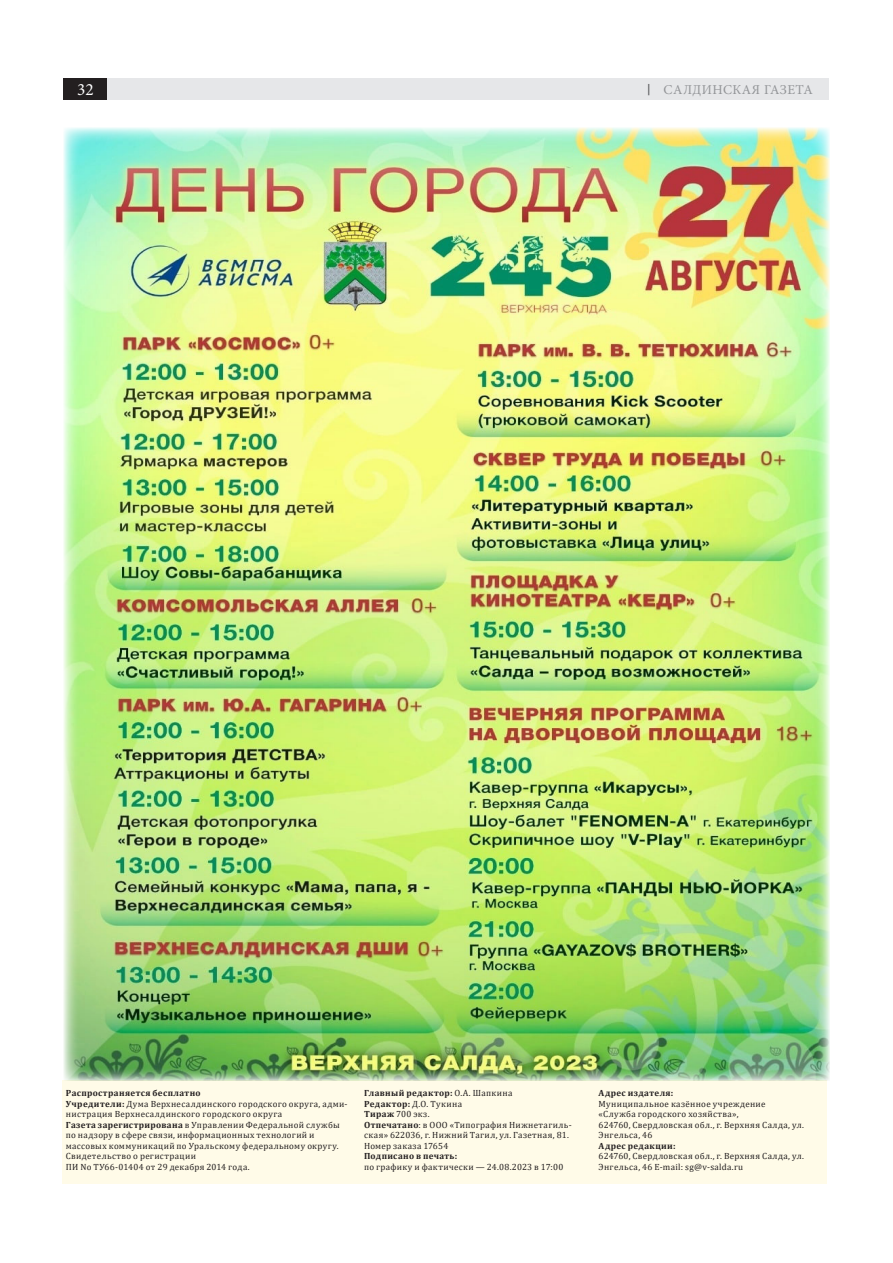
<style>
.page{position:relative;width:893px;height:1263px;background:#fff}
.page>*{position:absolute;margin:0;border:0;box-sizing:border-box;transform-origin:0 0}
.t1{font:17.25px "Minion Pro";color:#fff}
.t2{font:13.5px "Minion Pro";letter-spacing:.03em;color:#939598}
.таблица{font:9px/10.5px "Cambria";letter-spacing:.035em;color:#231f20}
.таблица-2{font:700 9px "Cambria";letter-spacing:.04em;color:#231f20}
.s1{font-family:"Franklin Gothic";color:#57585a}
.s2{font-weight:700}
.s3{font-weight:400}
</style>
<div class="page">
<div style="left:104px;top:78px;width:725px;height:21px;background:#e6e7e9"></div>
<div style="left:64px;top:78px;width:43px;height:21px;background:#231f20"></div>
<div style="left:63px;top:1080px;width:764px;height:104px;background:#fffbe8"></div>
<img style="left:64px;top:128px;width:765px;height:952px">
<h1 class="t1" style="left:77px;top:78px;width:18px">32</h1>
<h2 class="t2" style="left:645px;top:80px;width:169px"><span class="s1">|</span> САЛДИНСКАЯ ГАЗЕТА</h2>
<p class="таблица-2" style="left:66px;top:1086px;width:136px">Распространяется бесплатно</p>
<p class="таблица" style="left:66px;top:1098px;width:283px"><span class="s2">Учредители:</span> Дума Верхнесалдинского городского округа, адми&shy;нистрация Верхнесалдинского городского округа</p>
<p class="таблица" style="left:66px;top:1119px;width:275px"><span class="s2">Газета зарегистрирована</span> в Управлении Федеральной службы по надзору в сфере связи, информационных технологий и массовых коммуникаций по Уральскому федеральному округу.<br>Свидетельство о регистрации</p>
<p class="таблица" style="left:66px;top:1161px;width:185px">ПИ No ТУ66-01404 от 29 декабря 2014 года.</p>
<p class="таблица-2" style="left:364px;top:1086px;width:150px">Главный редактор: <span class="s3">О.А. Шапкина</span></p>
<p class="таблица" style="left:364px;top:1098px;width:99px"><span class="s2">Редактор:</span> Д.О. Тукина</p>
<p class="таблица" style="left:364px;top:1109px;width:67px"><span class="s2">Тираж</span> 700 экз.</p>
<p class="таблица" style="left:364px;top:1119px;width:209px"><span class="s2">Отпечатано</span>: в ООО «Типография Нижнетагиль&shy;ская» 622036, г. Нижний Тагил, ул. Газетная, 81.</p>
<p class="таблица" style="left:364px;top:1140px;width:86px">Номер заказа 17654</p>
<p class="таблица-2" style="left:364px;top:1149px;width:95px">Подписано в печать:</p>
<p class="таблица" style="left:364px;top:1161px;width:201px">по графику и фактически — 24.08.2023 в 17:00</p>
<p class="таблица-2" style="left:599px;top:1086px;width:76px">Адрес издателя:</p>
<p class="таблица" style="left:599px;top:1098px;width:168px">Муниципальное казённое учреждение</p>
<p class="таблица" style="left:599px;top:1109px;width:142px">«Служба городского хозяйства»,</p>
<p class="таблица" style="left:599px;top:1119px;width:207px">624760, Свердловская обл., г. Верхняя Салда, ул.<br>Энгельса, 46</p>
<p class="таблица-2" style="left:599px;top:1139px;width:79px">Адрес редакции:</p>
<p class="таблица" style="left:599px;top:1151px;width:207px">624760, Свердловская обл., г. Верхняя Салда, ул.<br>Энгельса, 46 E-mail: sg@v-salda.ru</p>
</div>
